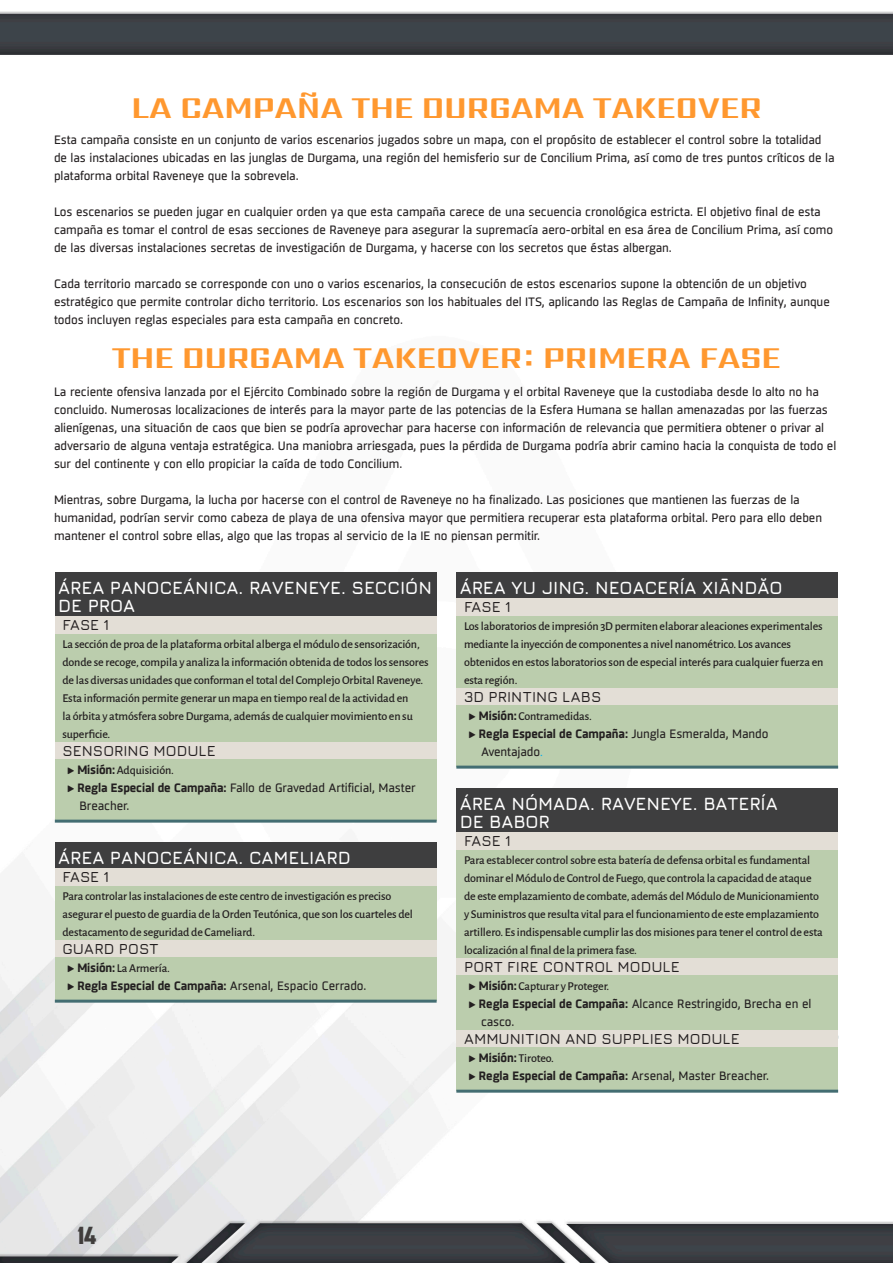
<style>
.page{position:relative;width:893px;height:1263px;background:#fff}
.page>*{position:absolute;margin:0;border:0;box-sizing:border-box;transform-origin:0 0}
.t1{font:700 31.5px "Sarpanch";color:#ff982f}
.t2{font:900 22.5px "Agency FB";color:#403d3c}
.t3{font:700 18px/18px "Jura";color:#fff}
.t4{font:600 15px "Jura";letter-spacing:.005em;color:#231f20}
.t5{font:12px/18px "Sisco";letter-spacing:-.01em;color:#231f20}
.t6{font:500 12px/18px "Alegreya Sans";letter-spacing:-.01em;color:#231f20}
.t7{font:700 12px "Sisco";letter-spacing:-.01em;color:#231f20}
.s1{font-family:"Aglet Slab";font-weight:400}
.s2{font-family:"Sisco";font-weight:700}
.s3{font-family:"Aglet Slab"}
.s4{font-weight:700}
.s5{font-weight:400}
.s6{font-family:"Alegreya Sans";font-weight:500;color:#00b0f0}
</style>
<div class="page">
<img style="left:0;top:11px;width:893px;height:1252px">
<div style="left:55px;top:572px;width:382px;height:48px;background:#3e3e3f"></div>
<div style="left:55px;top:617px;width:382px;height:29px;background:#e3ded6"></div>
<div style="left:55px;top:634px;width:382px;height:115px;background:#bbcdad"></div>
<div style="left:55px;top:743px;width:382px;height:29px;background:#e3ded6"></div>
<div style="left:55px;top:759px;width:382px;height:62px;background:#bbcdad"></div>
<hr style="left:55px;top:820px;width:382px;height:3px;background:#436d72">
<div style="left:55px;top:842px;width:382px;height:30px;background:#3e3e3f"></div>
<div style="left:55px;top:869px;width:382px;height:29px;background:#e3ded6"></div>
<div style="left:55px;top:886px;width:382px;height:61px;background:#bbcdad"></div>
<div style="left:55px;top:941px;width:382px;height:29px;background:#e3ded6"></div>
<div style="left:55px;top:957px;width:382px;height:44px;background:#bbcdad"></div>
<hr style="left:55px;top:1000px;width:382px;height:3px;background:#436d72">
<div style="left:456px;top:572px;width:382px;height:30px;background:#3e3e3f"></div>
<div style="left:456px;top:599px;width:382px;height:29px;background:#e3ded6"></div>
<div style="left:456px;top:616px;width:382px;height:79px;background:#bbcdad"></div>
<div style="left:456px;top:689px;width:382px;height:29px;background:#e3ded6"></div>
<div style="left:456px;top:705px;width:382px;height:62px;background:#bbcdad"></div>
<hr style="left:456px;top:766px;width:382px;height:3px;background:#436d72">
<div style="left:456px;top:788px;width:382px;height:48px;background:#3e3e3f"></div>
<div style="left:456px;top:833px;width:382px;height:29px;background:#e3ded6"></div>
<div style="left:456px;top:850px;width:382px;height:115px;background:#bbcdad"></div>
<div style="left:456px;top:959px;width:382px;height:29px;background:#e3ded6"></div>
<div style="left:456px;top:975px;width:382px;height:62px;background:#bbcdad"></div>
<div style="left:456px;top:1031px;width:382px;height:29px;background:#e3ded6"></div>
<div style="left:456px;top:1047px;width:382px;height:44px;background:#bbcdad"></div>
<hr style="left:456px;top:1090px;width:382px;height:3px;background:#436d72">
<h1 class="t1" style="left:131px;top:87px;width:632px">LA CAMPAÑA THE DURGAMA TAKEOVER</h1>
<p class="t5" style="left:54px;top:131px;width:782px">Esta campaña consiste en un conjunto de varios escenarios jugados sobre un mapa, con el propósito de establecer el control sobre la totalidad de las instalaciones ubicadas en las junglas de Durgama, una región del hemisferio sur de Concilium Prima, así como de tres puntos críticos de la plataforma orbital Raveneye que la sobrevela.</p>
<p class="t5" style="left:54px;top:203px;width:781px">Los escenarios se pueden jugar en cualquier orden ya que esta campaña carece de una secuencia cronológica estricta. El objetivo final de esta campaña es tomar el control de esas secciones de Raveneye para asegurar la supremacía aero-orbital en esa área de Concilium Prima, así como de las diversas instalaciones secretas de investigación de Durgama, y hacerse con los secretos que éstas albergan.</p>
<p class="t5" style="left:54px;top:275px;width:777px">Cada territorio marcado se corresponde con uno o varios escenarios, la consecución de estos escenarios supone la obtención de un objetivo estratégico que permite controlar dicho territorio. Los escenarios son los habituales del ITS, aplicando las Reglas de Campaña de Infinity, aunque todos incluyen reglas especiales para esta campaña en concreto.</p>
<h1 class="t1" style="left:112px;top:337px;width:670px">THE DURGAMA TAKEOVERः PRIMERA FASE</h1>
<p class="t5" style="left:54px;top:383px;width:784px">La reciente ofensiva lanzada por el Ejército Combinado sobre la región de Durgama y el orbital Raveneye que la custodiaba desde lo alto no ha concluido. Numerosas localizaciones de interés para la mayor parte de las potencias de la Esfera Humana se hallan amenazadas por las fuerzas alienígenas, una situación de caos que bien se podría aprovechar para hacerse con información de relevancia que permitiera obtener o privar al adversario de alguna ventaja estratégica. Una maniobra arriesgada, pues la pérdida de Durgama podría abrir camino hacia la conquista de todo el sur del continente y con ello propiciar la caída de todo Concilium.</p>
<p class="t5" style="left:54px;top:491px;width:770px">Mientras, sobre Durgama, la lucha por hacerse con el control de Raveneye no ha finalizado. Las posiciones que mantienen las fuerzas de la humanidad, podrían servir como cabeza de playa de una ofensiva mayor que permitiera recuperar esta plataforma orbital. Pero para ello deben mantener el control sobre ellas, algo que las tropas al servicio de la IE no piensan permitir.</p>
<h3 class="t3" style="left:58px;top:577px;width:375px">ÁREA PANOCEÁNICA. RAVENEYE. SECCIÓN<br>DE PROA</h3>
<p class="t4" style="left:63px;top:614px;width:48px">FASE 1</p>
<p class="t6" style="left:63px;top:634px;width:368px">La sección de proa de la plataforma orbital alberga el módulo de sensorización, donde se recoge, compila y analiza la información obtenida de todos los sensores de las diversas unidades que conforman el total del Complejo Orbital Raveneye.<br>Esta información permite generar un mapa en tiempo real de la actividad en<br>la órbita y atmósfera sobre Durgama, además de cualquier movimiento en su superficie.</p>
<p class="t4" style="left:63px;top:740px;width:155px">SENSORING MODULE</p>
<p class="t6" style="left:67px;top:760px;width:109px"><span class="s1">►</span> <span class="s2">Misión:</span> Adquisición.</p>
<p class="t5" style="left:80px;top:779px;width:338px;text-indent:-13px"><span class="s3">►</span> <span class="s4">Regla Especial de Campaña:</span> Fallo de Gravedad Artificial, Master<br>Breacher.</p>
<h3 class="t3" style="left:58px;top:847px;width:294px">ÁREA PANOCEÁNICA. CAMELIARD</h3>
<p class="t4" style="left:63px;top:866px;width:48px">FASE 1</p>
<p class="t6" style="left:63px;top:886px;width:352px">Para controlar las instalaciones de este centro de investigación es preciso asegurar el puesto de guardia de la Orden Teutónica, que son los cuarteles del destacamento de seguridad de Cameliard.</p>
<p class="t4" style="left:63px;top:938px;width:97px">GUARD POST</p>
<p class="t6" style="left:67px;top:958px;width:105px"><span class="s1">►</span> <span class="s2">Misión:</span> La Armería.</p>
<p class="t7" style="left:67px;top:978px;width:301px"><span class="s1">►</span> Regla Especial de Campaña: <span class="s5">Arsenal, Espacio Cerrado.</span></p>
<h3 class="t3" style="left:460px;top:577px;width:324px">ÁREA YU JING. NEOACERÍA XIĀNDĂO</h3>
<p class="t4" style="left:464px;top:596px;width:48px">FASE 1</p>
<p class="t6" style="left:464px;top:616px;width:361px">Los laboratorios de impresión 3D permiten elaborar aleaciones experimentales mediante la inyección de componentes a nivel nanométrico. Los avances obtenidos en estos laboratorios son de especial interés para cualquier fuerza en esta región.</p>
<p class="t4" style="left:464px;top:686px;width:139px">3D PRINTING LABS</p>
<p class="t6" style="left:468px;top:706px;width:125px"><span class="s1">►</span> <span class="s2">Misión:</span> Contramedidas.</p>
<p class="t5" style="left:481px;top:725px;width:289px;text-indent:-13px"><span class="s3">►</span> <span class="s4">Regla Especial de Campaña:</span> Jungla Esmeralda, Mando<br>Aventajado<span class="s6">.</span></p>
<h3 class="t3" style="left:460px;top:793px;width:320px">ÁREA NÓMADA. RAVENEYE. BATERÍA<br>DE BABOR</h3>
<p class="t4" style="left:464px;top:830px;width:48px">FASE 1</p>
<p class="t6" style="left:464px;top:850px;width:360px">Para establecer control sobre esta batería de defensa orbital es fundamental dominar el Módulo de Control de Fuego, que controla la capacidad de ataque de este emplazamiento de combate, además del Módulo de Municionamiento y Suministros que resulta vital para el funcionamiento de este emplazamiento artillero. Es indispensable cumplir las dos misiones para tener el control de esta localización al final de la primera fase.</p>
<p class="t4" style="left:464px;top:956px;width:217px">PORT FIRE CONTROL MODULE</p>
<p class="t6" style="left:468px;top:976px;width:143px"><span class="s1">►</span> <span class="s2">Misión:</span> Capturar y Proteger.</p>
<p class="t5" style="left:481px;top:995px;width:332px;text-indent:-13px"><span class="s3">►</span> <span class="s4">Regla Especial de Campaña:</span> Alcance Restringido, Brecha en el casco.</p>
<p class="t4" style="left:464px;top:1028px;width:277px">AMMUNITION AND SUPPLIES MODULE</p>
<p class="t6" style="left:468px;top:1048px;width:87px"><span class="s1">►</span> <span class="s2">Misión:</span> Tiroteo.</p>
<p class="t7" style="left:468px;top:1068px;width:302px"><span class="s1">►</span> Regla Especial de Campaña: <span class="s5">Arsenal, Master Breacher.</span></p>
<h2 class="t2" style="left:78px;top:1222px;width:20px">14</h2>
</div>
